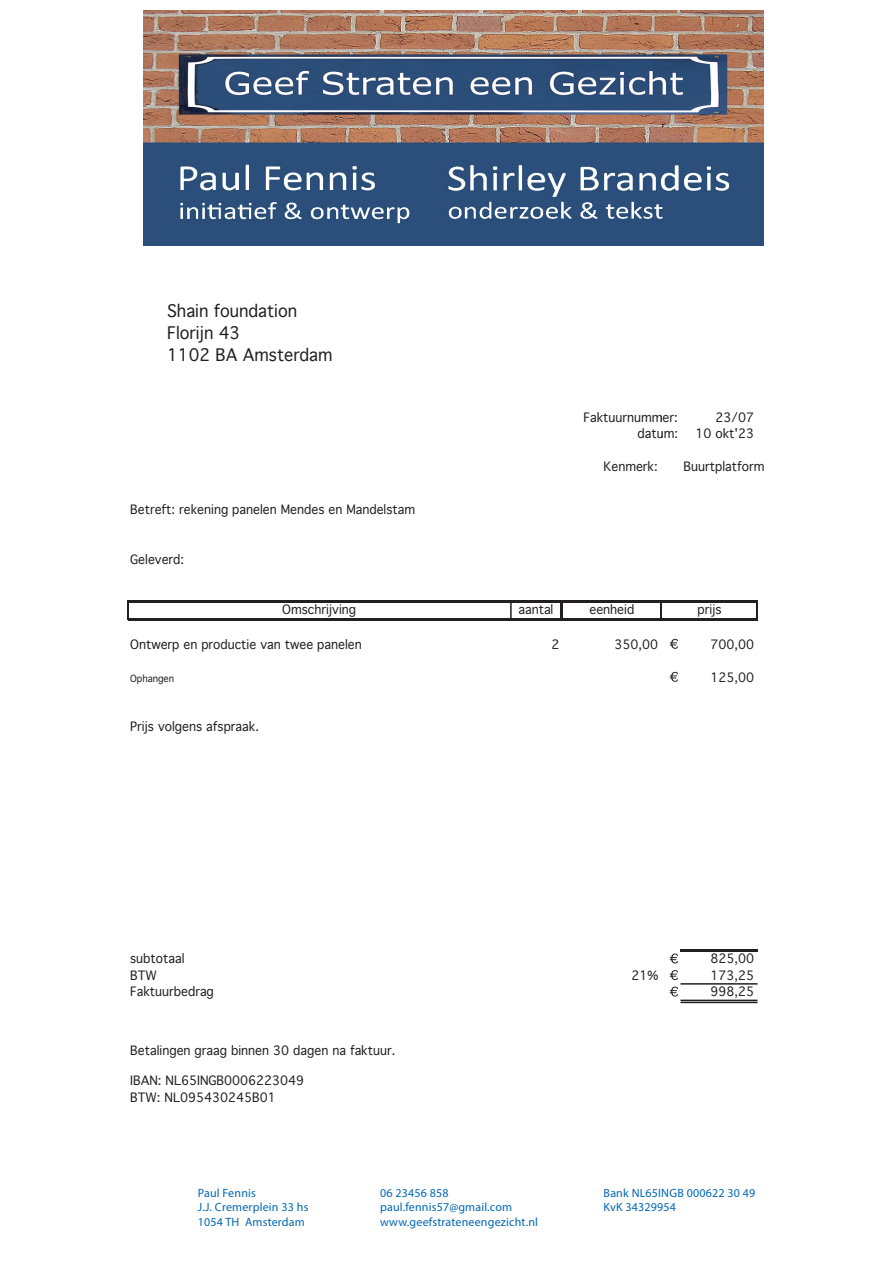
<style>
.page{position:relative;width:893px;height:1263px;background:#fff}
.page>*{position:absolute;margin:0;border:0;box-sizing:border-box;transform-origin:0 0}
.t1{font:16.65px/21.6px "Geneva";color:#231f20}
.t2{font:12.45px/16.5px "Geneva";color:#231f20}
.t3{font:12px/14.2px "Myriad Pro";letter-spacing:.015em;color:#0168b3}
.t4{font:9.45px "Geneva";color:#231f20}
</style>
<div class="page">
<img style="left:143px;top:10px;width:621px;height:236px">
<svg style="left:127px;top:600px;width:1px;height:20px"></svg>
<svg style="left:510px;top:603px;width:2px;height:15px"></svg>
<svg style="left:560px;top:603px;width:2px;height:15px"></svg>
<hr style="left:128px;top:600px;width:534px;height:3px;background:#231f20">
<hr style="left:128px;top:618px;width:534px;height:2px;background:#231f20">
<svg style="left:670px;top:639px;width:8px;height:10px"></svg>
<svg style="left:670px;top:672px;width:8px;height:10px"></svg>
<svg style="left:670px;top:953px;width:8px;height:10px"></svg>
<svg style="left:670px;top:970px;width:8px;height:10px"></svg>
<svg style="left:670px;top:986px;width:8px;height:10px"></svg>
<svg style="left:660px;top:603px;width:1px;height:15px"></svg>
<svg style="left:756px;top:603px;width:1px;height:15px"></svg>
<hr style="left:660px;top:600px;width:97px;height:3px;background:#231f20">
<hr style="left:660px;top:618px;width:97px;height:2px;background:#231f20">
<hr style="left:680px;top:949px;width:77px;height:2px;background:#231f20">
<hr style="left:680px;top:983px;width:77px;height:1px;background:#231f20">
<hr style="left:680px;top:1000px;width:77px;height:1px;background:#231f20">
<hr style="left:680px;top:1002px;width:77px;height:1px;background:#231f20">
<h1 class="t1" style="left:167px;top:301px;width:167px">Shain foundation<br>Florijn 43<br>1102 BA Amsterdam</h1>
<p class="t2" style="left:130px;top:502px;width:287px">Betreft: rekening panelen Mendes en Mandelstam</p>
<p class="t2" style="left:130px;top:551px;width:55px">Geleverd:</p>
<p class="t2" style="left:583px;top:409px;width:96px">Faktuurnummer:</p>
<p class="t2" style="left:715px;top:409px;width:40px">23/07</p>
<p class="t2" style="left:637px;top:425px;width:42px">datum:</p>
<p class="t2" style="left:695px;top:425px;width:60px">10 okt'23</p>
<p class="t2" style="left:683px;top:458px;width:82px">Buurtplatform</p>
<p class="t2" style="left:603px;top:458px;width:56px">Kenmerk:</p>
<p class="t2" style="left:282px;top:602px;width:75px">Omschrijving</p>
<p class="t2" style="left:518px;top:602px;width:37px">aantal</p>
<p class="t2" style="left:589px;top:602px;width:46px">eenheid</p>
<p class="t2" style="left:130px;top:636px;width:233px">Ontwerp en productie van twee panelen</p>
<p class="t2" style="left:551px;top:636px;width:10px">2</p>
<p class="t2" style="left:614px;top:636px;width:45px">350,00</p>
<p class="t4" style="left:130px;top:673px;width:46px">Ophangen</p>
<p class="t2" style="left:130px;top:718px;width:130px">Prijs volgens afspraak.</p>
<p class="t2" style="left:697px;top:602px;width:26px">prijs</p>
<p class="t2" style="left:710px;top:636px;width:45px">700,00</p>
<p class="t2" style="left:710px;top:669px;width:45px">125,00</p>
<p class="t2" style="left:130px;top:951px;width:56px">subtotaal<br>BTW</p>
<p class="t2" style="left:130px;top:984px;width:85px">Faktuurbedrag</p>
<p class="t2" style="left:130px;top:1042px;width:267px">Betalingen graag binnen 30 dagen na faktuur.</p>
<p class="t2" style="left:130px;top:1072px;width:176px">IBAN: NL65INGB0006223049<br>BTW: NL095430245B01</p>
<p class="t2" style="left:631px;top:967px;width:28px">21%</p>
<p class="t2" style="left:710px;top:951px;width:45px;text-align:justify">825,00<br>173,25<br>998,25</p>
<p class="t3" style="left:198px;top:1186px;width:112px">Paul Fennis<br>J.J. Cremerplein 33 hs<br>1054 TH Amsterdam</p>
<p class="t3" style="left:604px;top:1186px;width:153px">Bank NL65INGB 000622 30 49<br>KvK 34329954</p>
<p class="t3" style="left:380px;top:1186px;width:159px">06 23456 858 paul.fennis57@gmail.com www.geefstrateneengezicht.nl</p>
</div>
